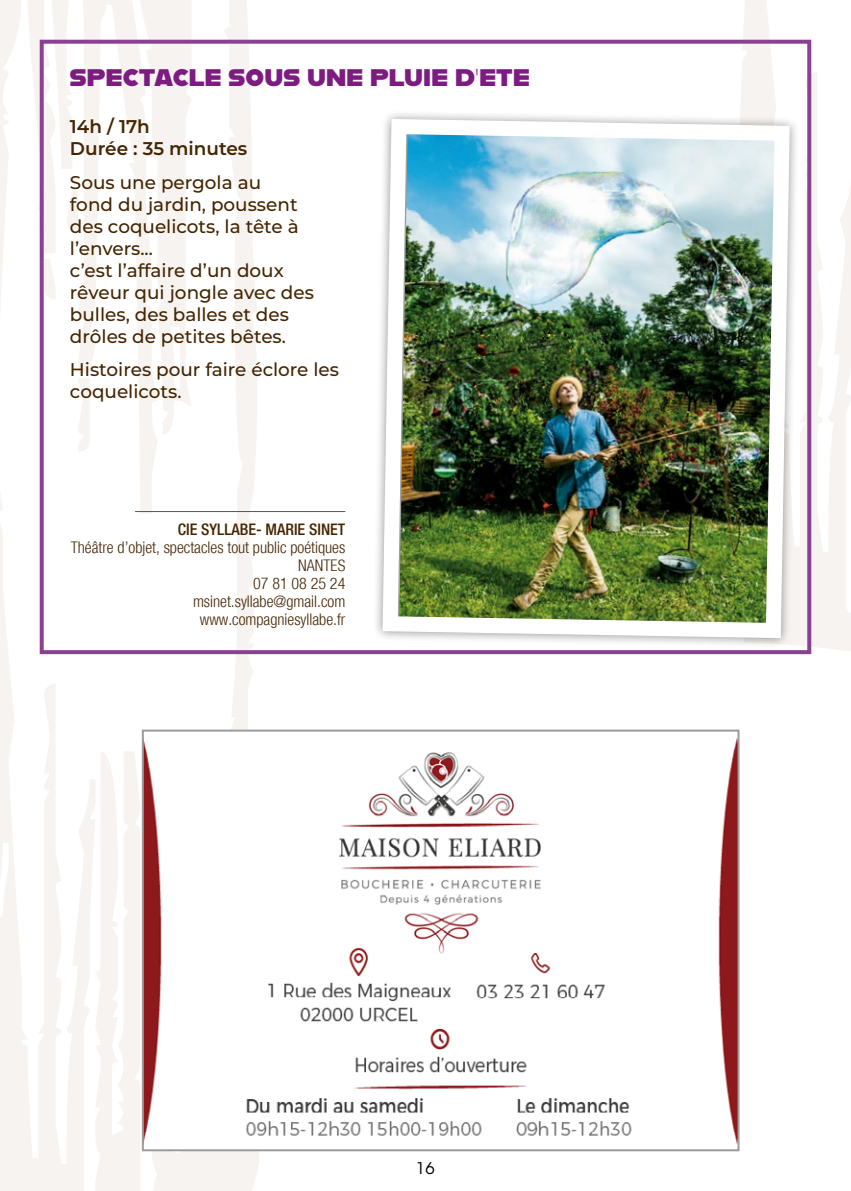
<style>
.page{position:relative;width:851px;height:1191px;background:#fff}
.page>*{position:absolute;margin:0;border:0;box-sizing:border-box;transform-origin:0 0}
.t1{font:24px "Alfarn";color:#7c1c81}
.t2{font:500 18.4px/22px "Montserrat";color:#442500}
.t3{font:600 18.4px/22px "Montserrat";color:#442500}
.t4{font:300 condensed 16px/18px "Helvetica Neue";color:#442500;text-align:right}
.t5{font:500 condensed 16px "Helvetica Neue";color:#442500}
.t6{font:16px "ITC Avant Garde Std";color:#000}
</style>
<div class="page">
<svg style="left:0;top:0;width:259px;height:1191px"></svg>
<svg style="left:721px;top:0;width:129px;height:654px"></svg>
<img style="left:145px;top:732px;width:591px;height:416px">
<div style="left:142px;top:729px;width:597px;height:422px;border:2px solid #9c9c9d"></div>
<img style="left:319px;top:737px;width:241px;height:220px">
<div style="left:40px;top:40px;width:771px;height:614px;border:4px solid #8a4192"></div>
<img style="left:376px;top:111px;width:421px;height:535px">
<hr style="left:135px;top:511px;width:210px;height:1px;background:#565655">
<h1 class="t1" style="left:70px;top:63px;width:461px">SPECTACLE SOUS UNE PLUIE D’ETE</h1>
<p class="t3" style="left:70px;top:115px;width:179px">14h / 17h<br>Durée : 35 minutes</p>
<p class="t2" style="left:70px;top:170px;width:245px">Sous une pergola au<br>fond du jardin, poussent des coquelicots, la tête à l’envers...<br>c’est l’affaire d’un doux rêveur qui jongle avec des bulles, des balles et des drôles de petites bêtes.</p>
<p class="t2" style="left:70px;top:358px;width:270px">Histoires pour faire éclore les coquelicots.</p>
<p class="t5" style="left:178px;top:520px;width:169px">CIE SYLLABE- MARIE SINET</p>
<p class="t4" style="left:71px;top:538px;width:276px">Théâtre d’objet, spectacles tout public poétiques<br>NANTES<br>07 81 08 25 24<br>msinet.syllabe@gmail.com www.compagniesyllabe.fr</p>
<p class="t6" style="left:416px;top:1159px;width:20px">16</p>
</div>
